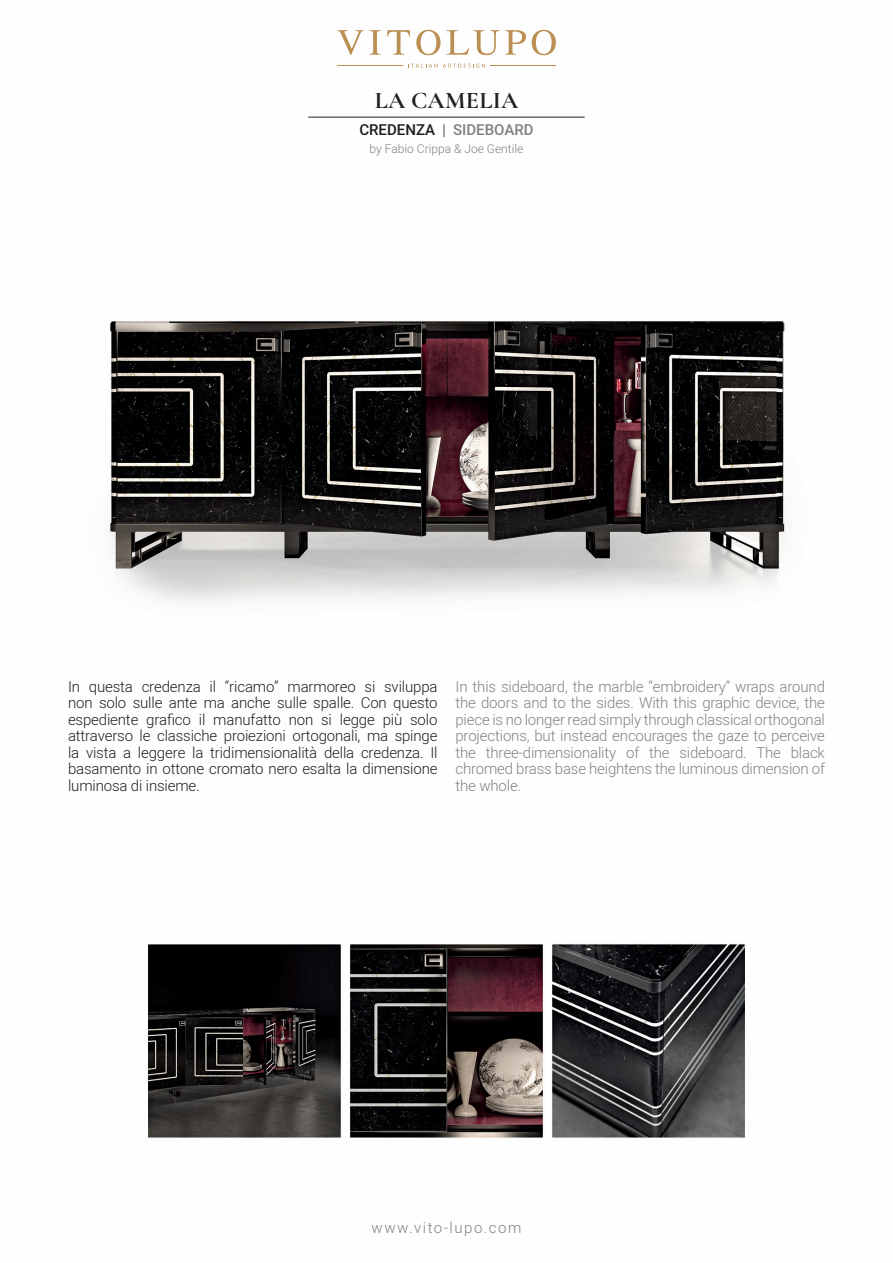
<style>
.page{position:relative;width:893px;height:1263px;background:#fff}
.page>*{position:absolute;margin:0;border:0;box-sizing:border-box;transform-origin:0 0}
.t1{font:700 24px "Cormorant Garamond";letter-spacing:.01em;color:#231f20}
.t2{font:300 15px/16.5px "Heebo";letter-spacing:-.01em;color:#231f20;text-align:justify}
.t3{font:300 15px/16.5px "Heebo";letter-spacing:-.01em;color:#808285;text-align:justify}
.t4{font:500 15px "Heebo";color:#808285}
.t5{font:300 15px "Heebo";letter-spacing:.1em;color:#808285}
.t6{font:300 12px "Heebo";color:#808285}
.s1{color:#231f20}
.s2{font-weight:300;color:#231f20}
</style>
<div class="page">
<img style="left:109px;top:29px;width:680px;height:1109px">
<hr style="left:337px;top:66px;width:65px;height:1px;background:#bb8e51">
<hr style="left:491px;top:66px;width:65px;height:1px;background:#bb8e51">
<svg style="left:409px;top:64px;width:28px;height:4px"></svg>
<svg style="left:443px;top:64px;width:42px;height:4px"></svg>
<svg style="left:387px;top:30px;width:23px;height:25px"></svg>
<svg style="left:337px;top:30px;width:44px;height:25px"></svg>
<svg style="left:446px;top:30px;width:80px;height:25px"></svg>
<svg style="left:532px;top:30px;width:24px;height:25px"></svg>
<svg style="left:416px;top:30px;width:24px;height:25px"></svg>
<hr style="left:308px;top:117px;width:277px;height:1px;background:#231f20">
<h1 class="t1" style="left:375px;top:86px;width:145px">LA CAMELIA</h1>
<p class="t4" style="left:359px;top:120px;width:176px"><span class="s1">CREDENZA</span> <span class="s2">|</span> SIDEBOARD</p>
<p class="t6" style="left:370px;top:140px;width:155px">by Fabio Crippa &amp; Joe Gentile</p>
<p class="t2" style="left:68px;top:678px;width:371px">In questa credenza il “ricamo” marmoreo si sviluppa non solo sulle ante ma anche sulle spalle. Con questo espediente grafico il manufatto non si legge più solo attraverso le classiche proiezioni ortogonali, ma spinge la vista a leggere la tridimensionalità della credenza. Il basamento in ottone cromato nero esalta la dimensione luminosa di insieme.</p>
<p class="t3" style="left:455px;top:678px;width:371px">In this sideboard, the marble “embroidery” wraps around the doors and to the sides. With this graphic device, the piece is no longer read simply through classical orthogonal projections, but instead encourages the gaze to perceive the three-dimensionality of the sideboard. The black chromed brass base heightens the luminous dimension of the whole.</p>
<p class="t5" style="left:371px;top:1217px;width:151px">www.vito-lupo.com</p>
</div>
